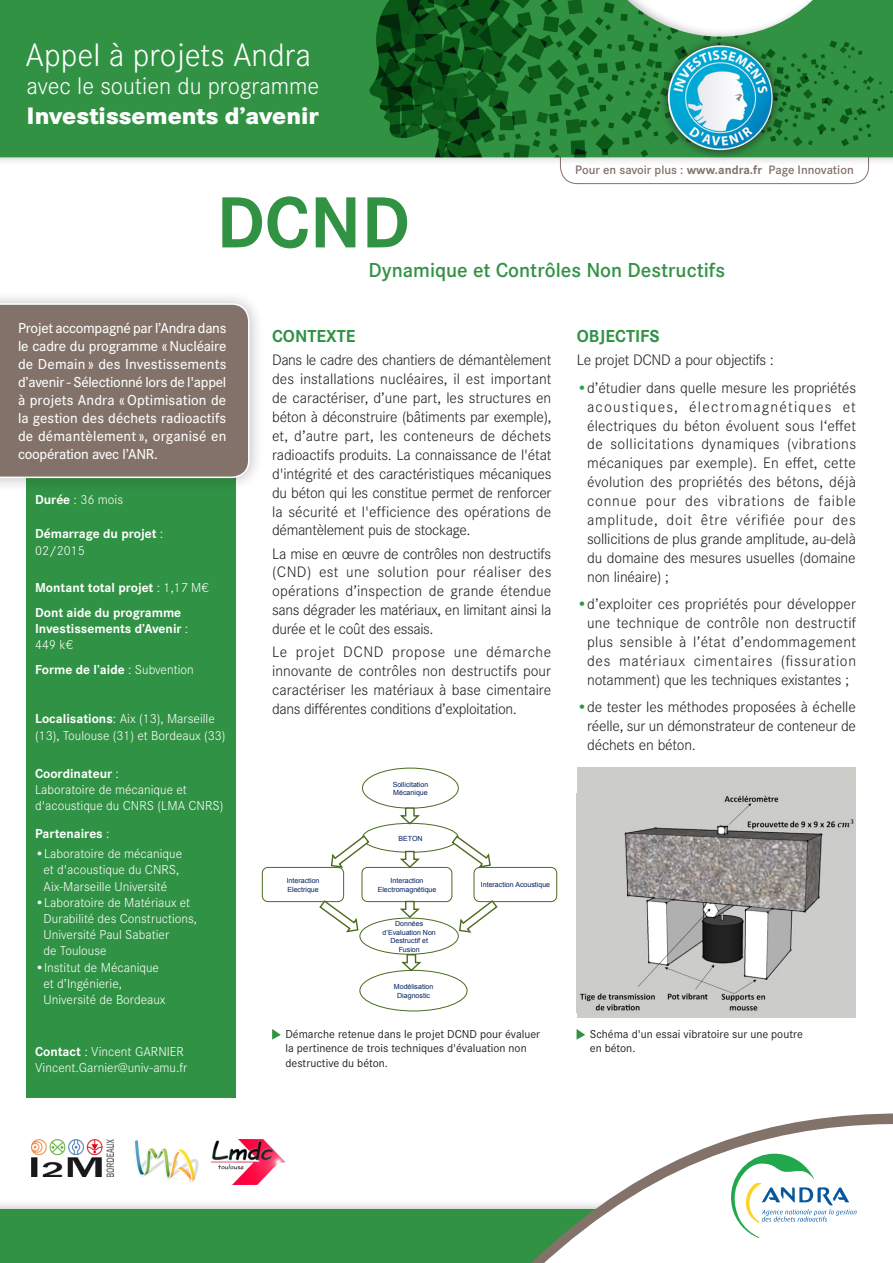
<style>
.page{position:relative;width:893px;height:1263px;background:#fff}
.page>*{position:absolute;margin:0;border:0;box-sizing:border-box;transform-origin:0 0}
.t1{font:700 75px "Corporate S";color:#329244}
.t2{font:300 33.6px "Corporate S";color:#fff}
.t3{font:300 24.75px "Corporate S";color:#fff}
.t4{font:800 24.75px "Corporate S";color:#fff}
.t5{font:600 21px "Corporate S";color:#329244}
.titre_2{font:700 18px "Corporate S";color:#309244}
.texte_courant{font:300 15.75px/18.9px "Corporate S";letter-spacing:-.025em;color:#231f20;text-align:justify}
.texte_avec_puce{font:300 15.75px/18.9px "Corporate S";letter-spacing:-.015em;color:#231f20;text-align:justify}
.t6{font:500 15px/18px "Corporate S";letter-spacing:.01em;color:#fff;text-align:justify}
.Style_de_paragraphe{font:300 13.5px/16.2px "Corporate S";color:#fff}
.Style_de_paragraphe-2{font:700 13.5px/16.2px "Corporate S";color:#fff}
.t7{font:600 12.75px "Corporate S";color:#837269}
.Style_de_paragraphe-3{font:12px/14.4px "Corporate S";color:#231f20}
.t8{font:7.05px/8.4px "Arial";color:#002060;text-align:center}
.s1{font-weight:700}
.s2{font-weight:300}
.s3{color:#21a74c}
.s4{color:#329244}
</style>
<div class="page">
<div style="left:0;top:1200px;width:893px;height:63px;background:#231f20;opacity:.3"></div>
<div style="left:0;top:1209px;width:529px;height:54px;background:#329244"></div>
<div style="left:0;top:0;width:893px;height:167px;background:#231f20;opacity:.3"></div>
<div style="left:0;top:0;width:310px;height:157px;background:#329244"></div>
<img style="left:310px;top:0;width:583px;height:157px">
<svg style="left:529px;top:1113px;width:364px;height:150px"></svg>
<svg style="left:537px;top:1122px;width:356px;height:141px"></svg>
<svg style="left:730px;top:1153px;width:127px;height:85px"></svg>
<div style="left:27px;top:416px;width:209px;height:682px;background:#309244"></div>
<div style="left:0;top:290px;width:264px;height:203px;background:#231f20;opacity:.3"></div>
<div style="left:0;top:303px;width:249px;height:175px;background:#837269"></div>
<div style="left:659px;top:37px;width:124px;height:123px;background:#231f20;opacity:.75"></div>
<img style="left:668px;top:45px;width:105px;height:105px;border-radius:52px">
<div style="left:577px;top:767px;width:278px;height:251px;background:#ccccc9"></div>
<img style="left:580px;top:795px;width:274px;height:216px">
<svg style="left:577px;top:1029px;width:8px;height:11px"></svg>
<div style="left:362px;top:768px;width:97px;height:40px;border:1px solid #4a6c1f;border-radius:50%"></div>
<div style="left:362px;top:867px;width:90px;height:35px;border:1px solid #4a6c1f;border-radius:6px"></div>
<div style="left:262px;top:867px;width:82px;height:35px;border:1px solid #4a6c1f;border-radius:6px"></div>
<div style="left:474px;top:867px;width:83px;height:35px;border:1px solid #4a6c1f;border-radius:6px"></div>
<div style="left:359px;top:970px;width:108px;height:41px;border:1px solid #4a6c1f;border-radius:50%"></div>
<div style="left:360px;top:918px;width:99px;height:36px;border:1px solid #4a6c1f;border-radius:50%"></div>
<svg style="left:398px;top:807px;width:24px;height:18px"></svg>
<svg style="left:398px;top:850px;width:24px;height:19px"></svg>
<svg style="left:451px;top:834px;width:41px;height:35px"></svg>
<svg style="left:398px;top:900px;width:24px;height:19px"></svg>
<svg style="left:399px;top:953px;width:24px;height:19px"></svg>
<svg style="left:330px;top:834px;width:40px;height:35px"></svg>
<svg style="left:318px;top:899px;width:41px;height:34px"></svg>
<svg style="left:458px;top:899px;width:41px;height:35px"></svg>
<svg style="left:272px;top:1029px;width:9px;height:11px"></svg>
<img style="left:32px;top:1139px;width:82px;height:37px">
<img style="left:134px;top:1140px;width:65px;height:43px">
<img style="left:211px;top:1139px;width:74px;height:45px">
<h2 class="t2" style="left:26px;top:36px;width:287px">Appel à projets Andra</h2>
<h3 class="t3" style="left:27px;top:72px;width:294px">avec le soutien du programme</h3>
<h3 class="t4" style="left:27px;top:101px;width:294px">Investissements d’avenir</h3>
<p class="t1" style="left:216px;top:180px;width:195px">DCND</p>
<p class="t7" style="left:575px;top:162px;width:280px">Pour en savoir plus : <span class="s1">www.andra.fr</span> Page Innovation</p>
<p class="t5" style="left:369px;top:258px;width:358px">Dynamique et Contrôles Non Destructifs</p>
<p class="t6" style="left:18px;top:319px;width:210px">Projet accompagné par l’Andra dans le cadre du programme «Nucléaire de Demain » des Investissements d’avenir - Sélectionné lors de l'appel à projets Andra «Optimisation de la gestion des déchets radioactifs de démantèlement », organisé en coopération avec l’ANR.</p>
<p class="titre_2" style="left:272px;top:326px;width:85px">CONTEXTE</p>
<p class="texte_courant" style="left:272px;top:351px;width:281px">Dans le cadre des chantiers de démantèlement des installations nucléaires, il est important de caractériser, d’une part, les structures en béton à déconstruire (bâtiments par exemple), et, d’autre part, les conteneurs de déchets radioactifs produits. La connaissance de l'état d'intégrité et des caractéristiques mécaniques du béton qui les constitue permet de renforcer la sécurité et l'efficience des opérations de démantèlement puis de stockage.</p>
<p class="texte_courant" style="left:272px;top:544px;width:281px">La mise en œuvre de contrôles non destructifs (CND) est une solution pour réaliser des opérations d’inspection de grande étendue sans dégrader les matériaux, en limitant ainsi la durée et le coût des essais.</p>
<p class="texte_courant" style="left:272px;top:643px;width:281px">Le projet DCND propose une démarche innovante de contrôles non destructifs pour caractériser les matériaux à base cimentaire dans différentes conditions d’exploitation.</p>
<p class="Style_de_paragraphe" style="left:35px;top:492px;width:89px"><span class="s1">Durée</span> : 36 mois</p>
<p class="Style_de_paragraphe-2" style="left:35px;top:526px;width:130px">Démarrage du projet <span class="s2">:<br>02/2015</span></p>
<p class="Style_de_paragraphe-2" style="left:35px;top:580px;width:175px">Montant total projet <span class="s2">: 1,17 M€</span></p>
<p class="Style_de_paragraphe-2" style="left:35px;top:605px;width:155px">Dont aide du programme<br>Investissements d’Avenir <span class="s2">:<br>449 k€</span></p>
<p class="Style_de_paragraphe-2" style="left:35px;top:662px;width:160px">Forme de l’aide <span class="s2">: Subvention</span></p>
<p class="Style_de_paragraphe" style="left:35px;top:711px;width:192px"><span class="s1">Localisations</span>: Aix (13), Marseille (13), Toulouse (31) et Bordeaux (33)</p>
<p class="Style_de_paragraphe" style="left:35px;top:765px;width:190px"><span class="s1">Coordinateur</span> :<br>Laboratoire de mécanique et d'acoustique du CNRS (LMA CNRS)</p>
<p class="t8" style="left:393px;top:780px;width:37px;text-align:left">Sollicitation<br>Mécanique</p>
<p class="Style_de_paragraphe-2" style="left:35px;top:825px;width:76px">Partenaires <span class="s2">:</span></p>
<p class="Style_de_paragraphe" style="left:35px;top:846px;width:149px;text-align:center">•Laboratoire de mécanique et d'acoustique du CNRS,<br>Aix-Marseille Université</p>
<p class="Style_de_paragraphe" style="left:44px;top:894px;width:155px;text-indent:-9px">•Laboratoire de Matériaux et<br>Durabilité des Constructions,<br>Université Paul Sabatier<br>de Toulouse</p>
<p class="Style_de_paragraphe" style="left:44px;top:959px;width:124px;text-indent:-9px">•Institut de Mécanique et d’Ingénierie,<br>Université de Bordeaux</p>
<p class="Style_de_paragraphe" style="left:35px;top:1044px;width:154px"><span class="s1">Contact</span> : Vincent GARNIER<br>Vincent.Garnier@univ-amu.fr</p>
<p class="t8" style="left:398px;top:834px;width:26px">BETON</p>
<p class="t8" style="left:287px;top:876px;width:34px;text-align:left">Interaction<br>Electrique</p>
<p class="t8" style="left:481px;top:881px;width:71px">Interaction Acoustique</p>
<p class="t8" style="left:378px;top:876px;width:60px">Interaction<br>Electromagnétique</p>
<p class="t8" style="left:383px;top:920px;width:55px">Données d’Evaluation Non<br>Destructif et<br>Fusion</p>
<p class="t8" style="left:394px;top:983px;width:41px">Modélisation<br>Diagnostic</p>
<p class="Style_de_paragraphe-3" style="left:285px;top:1027px;width:256px">Démarche retenue dans le projet DCND pour évaluer la pertinence de trois techniques d'évaluation non destructive du béton.</p>
<p class="titre_2" style="left:577px;top:326px;width:84px">OBJECTIFS</p>
<p class="texte_courant" style="left:577px;top:351px;width:199px">Le projet DCND a pour objectifs :</p>
<p class="texte_avec_puce" style="left:587px;top:378px;width:271px;text-indent:-10px"><span class="s3">•</span>d’étudier dans quelle mesure les propriétés acoustiques, électromagnétiques et électriques du béton évoluent sous l‘effet de sollicitations dynamiques (vibrations mécaniques par exemple). En effet, cette évolution des propriétés des bétons, déjà connue pour des vibrations de faible amplitude, doit être vérifiée pour des sollicitions de plus grande amplitude, au-delà du domaine des mesures usuelles (domaine non linéaire) ;</p>
<p class="texte_avec_puce" style="left:587px;top:595px;width:270px;text-indent:-10px"><span class="s4">•</span>d’exploiter ces propriétés pour développer une technique de contrôle non destructif plus sensible à l’état d’endommagement des matériaux cimentaires (fissuration notamment) que les techniques existantes ;</p>
<p class="texte_avec_puce" style="left:587px;top:698px;width:270px;text-indent:-10px"><span class="s4">•</span>de tester les méthodes proposées à échelle réelle, sur un démonstrateur de conteneur de déchets en béton.</p>
<p class="Style_de_paragraphe-3" style="left:590px;top:1027px;width:215px">Schéma d'un essai vibratoire sur une poutre en béton.</p>
</div>
